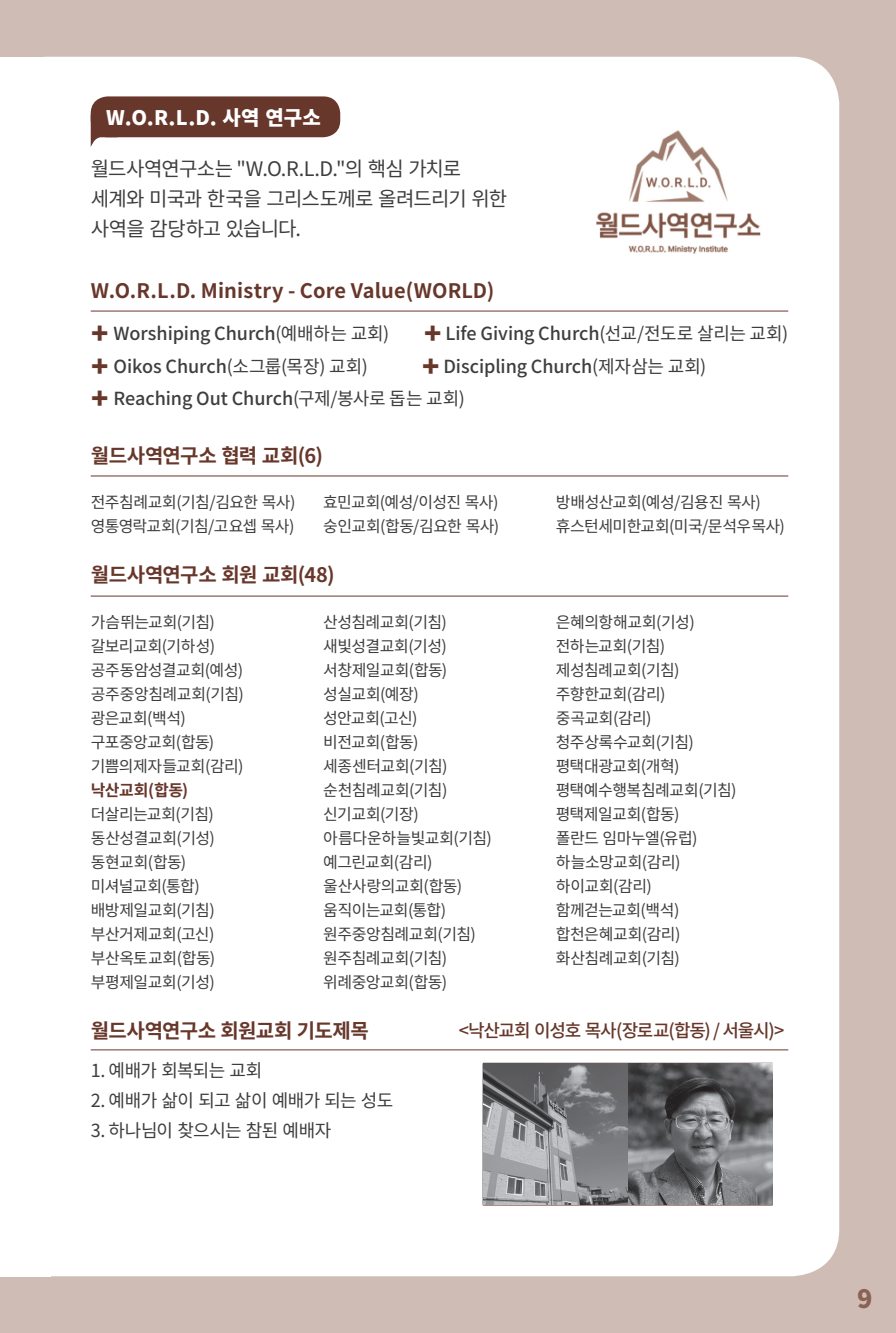
<style>
.page{position:relative;width:896px;height:1333px;background:#fff}
.page>*{position:absolute;margin:0;border:0;box-sizing:border-box;transform-origin:0 0}
.t1{font:900 25.2px "Noto Sans CJ Kkr";color:#896254}
.t2{font:700 20px "Noto Sans CJ Kkr";letter-spacing:-.01em;color:#68372b}
.t3{font:20px/29.6px "Noto Sans CJ Kkr";letter-spacing:-.04em;color:#3e3e3f}
.t4{font:700 20px "Noto Sans CJ Kkr";letter-spacing:-.03em;color:#68372b}
.t5{font:900 20px "Noto Sans CJ Kkr";color:#fff}
.t6{font:500 18px/32.4px "Noto Sans CJ Kkr";letter-spacing:-.005em;color:#3e3e3f}
.t7{font:18px "Noto Sans CJ Kkr";letter-spacing:-.035em;color:#3e3e3f}
.t8{font:500 18px "Noto Sans CJ Kkr";letter-spacing:-.065em;color:#68372b}
.t9{font:16px/24px "Noto Sans CJ Kkr";letter-spacing:-.035em;color:#3e3e3f}
.t10{font:700 16px "Noto Sans CJ Kkr";letter-spacing:-.03em;color:#68372b}
.s1{font-weight:400;color:#68372b}
.s2{font-weight:400}
</style>
<div class="page">
<div style="left:0;top:0;width:896px;height:1332px;background:#cfbcb4"></div>
<div style="left:0;top:57px;width:839px;height:1219px;background:#fff;border-radius:47px"></div>
<div style="left:0;top:57px;width:50px;height:1219px;background:#fff"></div>
<img style="left:596px;top:130px;width:165px;height:124px">
<div style="left:91px;top:96px;width:249px;height:41px;background:#68372b;border-radius:17px"></div>
<svg style="left:91px;top:124px;width:27px;height:22px"></svg>
<hr style="left:91px;top:310px;width:697px;height:1px;background:#68372b">
<hr style="left:91px;top:475px;width:697px;height:1px;background:#68372b">
<hr style="left:91px;top:595px;width:697px;height:1px;background:#68372b">
<hr style="left:91px;top:1049px;width:697px;height:1px;background:#68372b">
<hr style="left:772px;top:1063px;width:1px;height:141px;background:#231f20">
<hr style="left:483px;top:1062px;width:145px;height:1px;background:#68372b">
<hr style="left:483px;top:1204px;width:145px;height:1px;background:#68372b">
<hr style="left:628px;top:1062px;width:144px;height:1px;background:#68372b">
<hr style="left:628px;top:1204px;width:144px;height:1px;background:#68372b">
<img style="left:483px;top:1063px;width:289px;height:141px">
<p class="t5" style="left:106px;top:106px;width:216px">W.O.R.L.D. 사역 연구소</p>
<p class="t3" style="left:91px;top:155px;width:418px">월드사역연구소는 "W.O.R.L.D."의 핵심 가치로 세계와 미국과 한국을 그리스도께로 올려드리기 위한 사역을 감당하고 있습니다.</p>
<p class="t2" style="left:91px;top:279px;width:405px">W.O.R.L.D. Ministry - Core Value(WORLD)</p>
<p class="t6" style="left:91px;top:318px;width:300px"><span class="s1">✚</span> Worshiping Church<span class="s2">(예배하는 교회)</span></p>
<p class="t6" style="left:424px;top:318px;width:366px"><span class="s1">✚</span> Life Giving Church<span class="s2">(선교/전도로 살리는 교회)</span></p>
<p class="t6" style="left:91px;top:350px;width:279px"><span class="s1">✚</span> Oikos Church<span class="s2">(소그룹(목장) 교회)</span></p>
<p class="t6" style="left:91px;top:350px;width:617px;text-indent:331px"><span class="s1">✚</span> Discipling Church<span class="s2">(제자삼는 교회) </span><span class="s1">✚</span> Reaching Out Church<span class="s2">(구제/봉사로 돕는 교회)</span></p>
<p class="t2" style="left:91px;top:445px;width:234px">월드사역연구소 협력 교회(6)</p>
<p class="t9" style="left:91px;top:490px;width:206px">전주침례교회(기침/김요한 목사) 영통영락교회(기침/고요셉 목사)</p>
<p class="t9" style="left:323px;top:490px;width:177px">효민교회(예성/이성진 목사) 숭인교회(합동/김요한 목사)</p>
<p class="t9" style="left:556px;top:490px;width:231px">방배성산교회(예성/김용진 목사) 휴스턴세미한교회(미국/문석우목사)</p>
<p class="t2" style="left:91px;top:563px;width:245px">월드사역연구소 회원 교회(48)</p>
<p class="t9" style="left:91px;top:610px;width:155px">가슴뛰는교회(기침) 갈보리교회(기하성) 공주동암성결교회(예성) 공주중앙침례교회(기침) 광은교회(백석) 구포중앙교회(합동) 기쁨의제자들교회(감리)</p>
<p class="t10" style="left:91px;top:781px;width:99px">낙산교회(합동)</p>
<p class="t9" style="left:91px;top:802px;width:126px">더살리는교회(기침) 동산성결교회(기성) 동현교회(합동) 미셔널교회(통합) 배방제일교회(기침) 부산거제교회(고신) 부산옥토교회(합동) 부평제일교회(기성)</p>
<p class="t9" style="left:323px;top:610px;width:170px">산성침례교회(기침) 새빛성결교회(기성) 서창제일교회(합동) 성실교회(예장) 성안교회(고신) 비전교회(합동) 세종센터교회(기침) 순천침례교회(기침) 신기교회(기장) 아름다운하늘빛교회(기침) 예그린교회(감리) 울산사랑의교회(합동) 움직이는교회(통합) 원주중앙침례교회(기침) 원주침례교회(기침) 위례중앙교회(합동)</p>
<p class="t9" style="left:556px;top:610px;width:182px">은혜의항해교회(기성) 전하는교회(기침) 제성침례교회(기침) 주향한교회(감리) 중곡교회(감리) 청주상록수교회(기침) 평택대광교회(개혁) 평택예수행복침례교회(기침) 평택제일교회(합동)<br>폴란드 임마누엘(유럽) 하늘소망교회(감리) 하이교회(감리) 함께걷는교회(백석) 합천은혜교회(감리) 화산침례교회(기침)</p>
<p class="t4" style="left:91px;top:1019px;width:279px">월드사역연구소 회원교회 기도제목</p>
<p class="t8" style="left:459px;top:1020px;width:327px">&lt;낙산교회 이성호 목사(장로교(합동) / 서울시)&gt;</p>
<p class="t7" style="left:91px;top:1060px;width:173px">1. 예배가 회복되는 교회</p>
<p class="t7" style="left:91px;top:1090px;width:304px">2. 예배가 삶이 되고 삶이 예배가 되는 성도</p>
<p class="t7" style="left:91px;top:1119px;width:242px">3. 하나님이 찾으시는 참된 예배자</p>
<h1 class="t1" style="left:857px;top:1284px;width:17px">9</h1>
</div>
